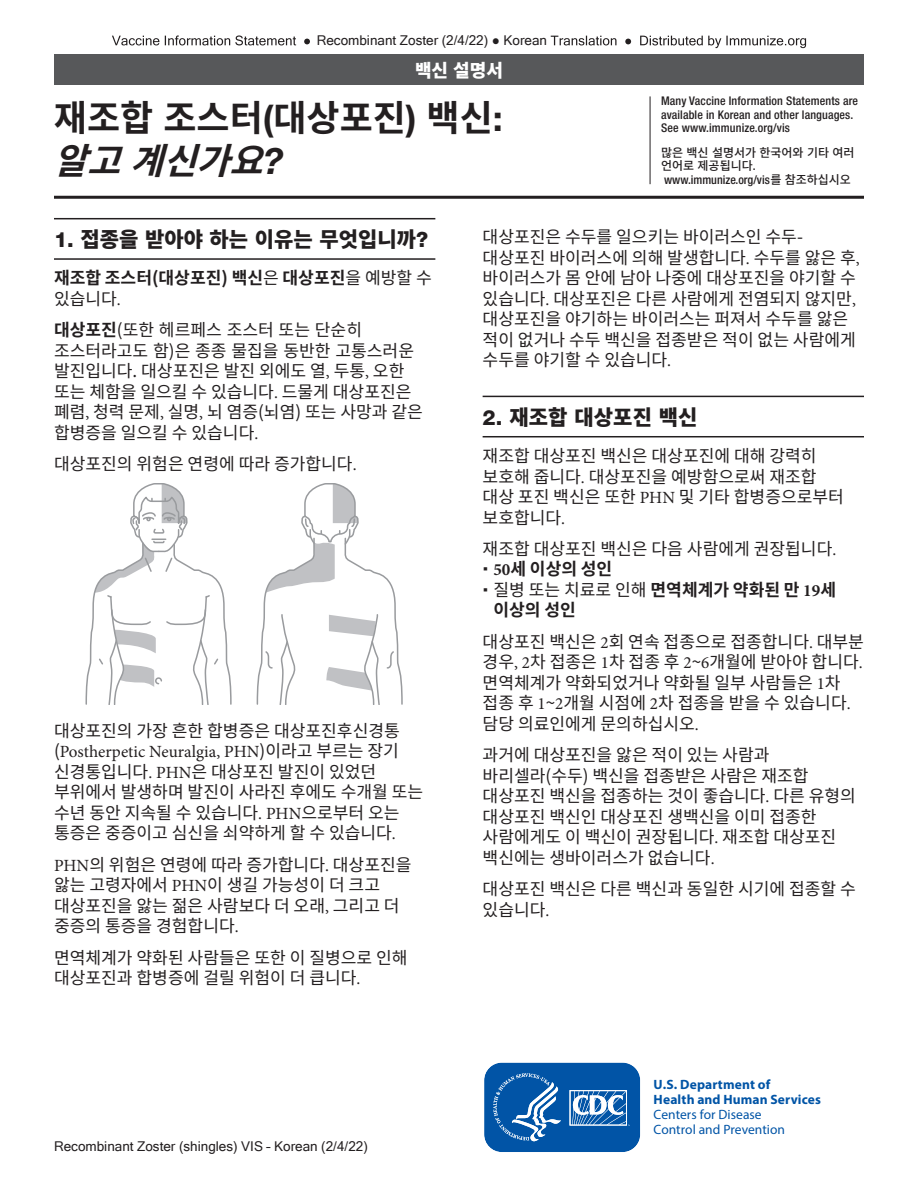
<style>
.page{position:relative;width:918px;height:1188px;background:#fff}
.page>*{position:absolute;margin:0;border:0;box-sizing:border-box;transform-origin:0 0}
.t1{font:700 36px/43.2px "Noto Sans CJ Kkr";color:#231f20}
.t2{font:900 21px "Noto Sans CJ Kkr";color:#231f20}
.t3{font:900 18px "Noto Sans CJ Kkr";color:#fff}
.t4{font:17.1px/20.5px "Noto Sans CJ Kkr";color:#231f20}
.t5{font:17.1px "Minion Pro";color:#231f20}
.t6{font:700 17.1px/20.5px "Noto Sans CJ Kkr";color:#231f20}
.t7{font:13.5px "Microsoft Sans Serif";color:#231f20}
.t8{font:700 13.5px/15px "Myriad Pro";letter-spacing:.01em;color:#0154a6}
.t9{font:13.5px/15px "Myriad Pro";color:#0154a6}
.t10{font:500 condensed 12px/13.5px "Helvetica Neue LT Std";letter-spacing:.01em;color:#231f20}
.t11{font:500 12px/13.5px "Noto Sans CJ Kkr";color:#231f20}
.s1{font-family:"Helvetica Neue LT Std"}
.s2{font-style:italic}
.s3{font-family:"Helvetica Neue LT Std";font-style:italic}
.s4{font-family:"Helvetica Neue LT Std";font-stretch:condensed}
.s5{font-family:"Noto Sans CJ Kkr";font-stretch:normal}
.s6{font-family:"Helvetica Neue LT Std";font-weight:800}
.s7{font-weight:400}
.s8{font-family:"Minion Pro";font-weight:400}
.s9{font-weight:700}
.s10{font-family:"Minion Pro"}
.s11{font-family:"Noto Sans CJ Kkr"}
.s12{font-family:"Minion Pro";font-weight:700}
</style>
<div class="page">
<div style="left:54px;top:54px;width:810px;height:31px;background:#57585a"></div>
<hr style="left:650px;top:96px;width:1px;height:88px;background:#231f20">
<hr style="left:54px;top:196px;width:810px;height:3px;background:#231f20">
<svg style="left:484px;top:1062px;width:157px;height:90px;background:#296fb4"></svg>
<hr style="left:54px;top:258px;width:381px;height:2px;background:#231f20">
<hr style="left:54px;top:218px;width:381px;height:1px;background:#231f20">
<hr style="left:483px;top:436px;width:381px;height:1px;background:#231f20">
<hr style="left:483px;top:396px;width:381px;height:1px;background:#231f20">
<svg style="left:86px;top:483px;width:146px;height:222px"></svg>
<svg style="left:256px;top:483px;width:147px;height:222px"></svg>
<svg style="left:112px;top:35px;width:198px;height:10px"></svg>
<svg style="left:551px;top:36px;width:255px;height:12px"></svg>
<p class="t7" style="left:317px;top:33px;width:232px">Recombinant Zoster (2/4/22) ● Korean</p>
<p class="t3" style="left:415px;top:60px;width:89px">백신 설명서</p>
<h1 class="t1" style="left:54px;top:97px;width:450px">재조합 조스터<span class="s1">(</span>대상포진<span class="s1">)</span> 백신<span class="s1">: </span><span class="s2">알고 계신가요</span><span class="s3">?</span></h1>
<p class="t10" style="left:661px;top:94px;width:198px">Many Vaccine Information Statements are available in Korean and other languages.<br>See www.immunize.org/vis</p>
<p class="t11" style="left:661px;top:146px;width:195px">많은 백신 설명서가 한국어와 기타 여러 언어로 제공됩니다<span class="s4">.</span></p>
<p class="t10" style="left:664px;top:173px;width:188px">www.immunize.org/vis <span class="s5">를 참조하십시오</span></p>
<p class="t2" style="left:54px;top:227px;width:376px"><span class="s6">1.</span> 접종을 받아야 하는 이유는 무엇입니까<span class="s6">?</span></p>
<p class="t6" style="left:54px;top:268px;width:379px">재조합 조스터(대상포진) 백신<span class="s7">은</span> 대상포진<span class="s7">을 예방할 수 있습니다</span><span class="s8">.</span></p>
<p class="t4" style="left:54px;top:320px;width:370px"><span class="s9">대상포진</span>(또한 헤르페스 조스터 또는 단순히 조스터라고도 함)은 종종 물집을 동반한 고통스러운 발진입니다. 대상포진은 발진 외에도 열<span class="s10">,</span> 두통<span class="s10">,</span> 오한 또는 체함을 일으킬 수 있습니다<span class="s10">.</span> 드물게 대상포진은 폐렴<span class="s10">,</span> 청력 문제<span class="s10">,</span> 실명<span class="s10">,</span> 뇌 염증(뇌염) 또는 사망과 같은 합병증을 일으킬 수 있습니다<span class="s10">.</span></p>
<p class="t4" style="left:54px;top:454px;width:304px">대상포진의 위험은 연령에 따라 증가합니다<span class="s10">.</span></p>
<p class="t4" style="left:54px;top:721px;width:347px">대상포진의 가장 흔한 합병증은 대상포진후신경통</p>
<p class="t5" style="left:54px;top:740px;width:346px"><span class="s11">(</span>Postherpetic Neuralgia, PHN<span class="s11">)이라고 부르는 장기</span></p>
<p class="t4" style="left:54px;top:762px;width:371px">신경통입니다<span class="s10">. PHN</span>은 대상포진 발진이 있었던 부위에서 발생하며 발진이 사라진 후에도 수개월 또는 수년 동안 지속될 수 있습니다<span class="s10">. PHN</span>으로부터 오는 통증은 중증이고 심신을 쇠약하게 할 수 있습니다<span class="s10">.</span></p>
<p class="t4" style="left:54px;top:855px;width:359px"><span class="s10">PHN</span>의 위험은 연령에 따라 증가합니다<span class="s10">.</span> 대상포진을 앓는 고령자에서 <span class="s10">PHN</span>이 생길 가능성이 더 크고 대상포진을 앓는 젊은 사람보다 더 오래<span class="s10">,</span> 그리고 더 중증의 통증을 경험합니다<span class="s10">.</span></p>
<p class="t4" style="left:54px;top:948px;width:355px">면역체계가 약화된 사람들은 또한 이 질병으로 인해 대상포진과 합병증에 걸릴 위험이 더 큽니다<span class="s10">.</span></p>
<p class="t7" style="left:54px;top:1138px;width:315px">Recombinant Zoster (shingles) VIS – Korean (2/4/22)</p>
<p class="t4" style="left:483px;top:227px;width:379px">대상포진은 수두를 일으키는 바이러스인 수두-대상포진 바이러스에 의해 발생합니다<span class="s10">.</span> 수두를 앓은 후<span class="s10">, </span>바이러스가 몸 안에 남아 나중에 대상포진을 야기할 수 있습니다<span class="s10">.</span> 대상포진은 다른 사람에게 전염되지 않지만<span class="s10">, </span>대상포진을 야기하는 바이러스는 퍼져서 수두를 앓은 적이 없거나 수두 백신을 접종받은 적이 없는 사람에게 수두를 야기할 수 있습니다<span class="s10">.</span></p>
<p class="t2" style="left:483px;top:405px;width:216px"><span class="s6">2.</span> 재조합 대상포진 백신</p>
<p class="t4" style="left:483px;top:446px;width:363px">재조합 대상포진 백신은 대상포진에 대해 강력히 보호해 줍니다<span class="s10">.</span> 대상포진을 예방함으로써 재조합 대상 포진 백신은 또한 <span class="s10">PHN</span> 및 기타 합병증으로부터 보호합니다<span class="s10">.</span></p>
<p class="t4" style="left:493px;top:539px;width:344px;text-indent:-11px">재조합 대상포진 백신은 다음 사람에게 권장됩니다<span class="s10">.<br></span><span class="s12">50</span><span class="s9">세 이상의 성인<br></span>질병 또는 치료로 인해 <span class="s9">면역체계가 약화된 만</span> <span class="s12">19</span><span class="s9">세 이상의 성인</span></p>
<p class="t4" style="left:483px;top:632px;width:383px">대상포진 백신은 <span class="s10">2</span>회 연속 접종으로 접종합니다<span class="s10">.</span> 대부분 경우<span class="s10">, 2</span>차 접종은 <span class="s10">1</span>차 접종 후 <span class="s10">2</span>~<span class="s10">6</span>개월에 받아야 합니다<span class="s10">. </span>면역체계가 약화되었거나 약화될 일부 사람들은 <span class="s10">1</span>차 접종 후 <span class="s10">1</span>~<span class="s10">2</span>개월 시점에 <span class="s10">2</span>차 접종을 받을 수 있습니다<span class="s10">. </span>담당 의료인에게 문의하십시오<span class="s10">.</span></p>
<p class="t4" style="left:483px;top:745px;width:375px">과거에 대상포진을 앓은 적이 있는 사람과 바리셀라(수두) 백신을 접종받은 사람은 재조합 대상포진 백신을 접종하는 것이 좋습니다<span class="s10">.</span> 다른 유형의 대상포진 백신인 대상포진 생백신을 이미 접종한 사람에게도 이 백신이 권장됩니다<span class="s10">.</span> 재조합 대상포진 백신에는 생바이러스가 없습니다<span class="s10">.</span></p>
<p class="t4" style="left:483px;top:879px;width:375px">대상포진 백신은 다른 백신과 동일한 시기에 접종할 수 있습니다<span class="s10">.</span></p>
<p class="t8" style="left:654px;top:1077px;width:169px">U.S. Department of<br>Health and Human Services</p>
<p class="t9" style="left:654px;top:1107px;width:133px">Centers for Disease<br>Control and Prevention</p>
</div>
